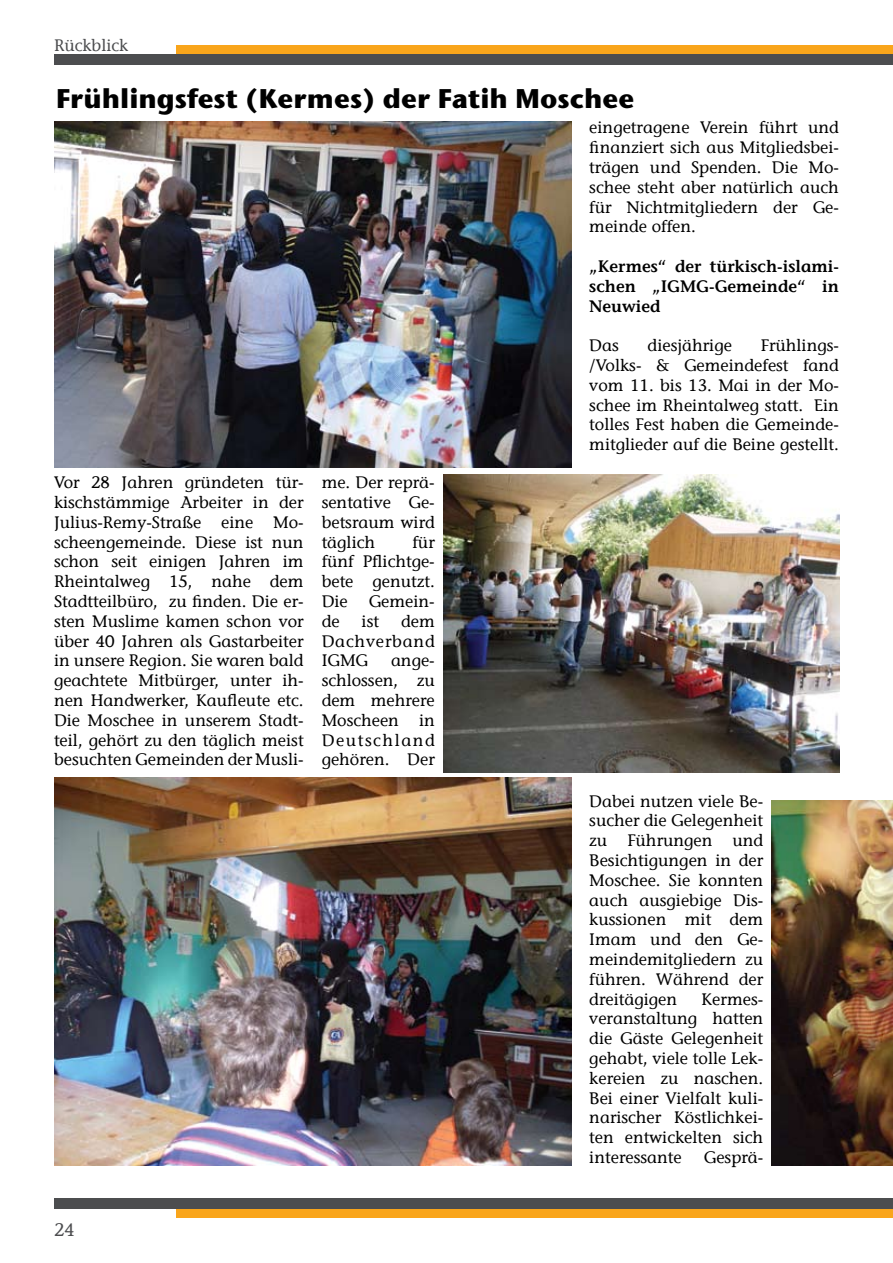
<style>
.page{position:relative;width:893px;height:1263px;background:#fff}
.page>*{position:absolute;margin:0;border:0;box-sizing:border-box;transform-origin:0 0}
.t1{font:700 27px "Stone Sans ITC Std";color:#000}
.t2{font:18px "Stone Informal";color:#4c4d4f}
.t3{font:16.5px/19.8px "Stone Informal";color:#000;text-align:justify}
.t4{font:600 16.5px/19.8px "Stone Informal";color:#000;text-align:justify}
.t5{font:16.5px "Stone Informal";color:#4c4d4f}
</style>
<div class="page">
<div style="left:54px;top:54px;width:839px;height:10px;background:#4c4d4f"></div>
<div style="left:176px;top:45px;width:717px;height:9px;background:#f9a51b"></div>
<div style="left:54px;top:1198px;width:839px;height:11px;background:#4c4d4f"></div>
<div style="left:176px;top:1209px;width:717px;height:9px;background:#f9a51b"></div>
<img style="left:772px;top:801px;width:121px;height:364px">
<img style="left:54px;top:777px;width:517px;height:388px">
<img style="left:54px;top:121px;width:517px;height:346px">
<img style="left:443px;top:474px;width:396px;height:298px">
<p class="t5" style="left:54px;top:35px;width:76px">Rückblick</p>
<h1 class="t1" style="left:56px;top:81px;width:580px">Frühlingsfest (Kermes) der Fatih Moschee</h1>
<p class="t3" style="left:54px;top:473px;width:251px">Vor 28 Jahren gründeten tür&shy;kischstämmige Arbeiter in der Julius-Remy-Straße eine Mo&shy;scheengemeinde. Diese ist nun schon seit einigen Jahren im Rheintalweg 15, nahe dem Stadtteilbüro, zu finden. Die er&shy;sten Muslime kamen schon vor über 40 Jahren als Gastarbeiter in unsere Region. Sie waren bald geachtete Mitbürger, unter ih&shy;nen Handwerker, Kaufleute etc.<br>Die Moschee in unserem Stadt&shy;teil, gehört zu den täglich meist besuchten Gemeinden der Musli-</p>
<p class="t3" style="left:322px;top:473px;width:115px">me. Der reprä&shy;sentative Ge&shy;betsraum wird täglich</p>
<p class="t3" style="left:322px;top:532px;width:115px;text-indent:91px">für fünf Pflichtge&shy;bete genutzt.<br>Die</p>
<p class="t3" style="left:369px;top:591px;width:68px">Gemein-</p>
<p class="t3" style="left:322px;top:611px;width:115px;text-indent:79px">dem Dachverband IGMG</p>
<p class="t3" style="left:322px;top:611px;width:19px">de</p>
<p class="t3" style="left:362px;top:611px;width:19px">ist</p>
<p class="t3" style="left:322px;top:651px;width:115px;text-indent:69px">ange&shy;schlossen, zu dem mehrere Moscheen in Deutschland gehören. Der</p>
<p class="t2" style="left:54px;top:1219px;width:22px">24</p>
<p class="t3" style="left:589px;top:118px;width:251px">eingetragene Verein führt und finanziert sich aus Mitgliedsbei&shy;trägen und Spenden. Die Mo&shy;schee steht aber natürlich auch für Nichtmitgliedern der Ge&shy;meinde offen.</p>
<p class="t4" style="left:589px;top:256px;width:251px">„Kermes“ der türkisch-islami&shy;schen „IGMG-Gemeinde“ in Neuwied</p>
<p class="t3" style="left:589px;top:336px;width:31px">Das</p>
<p class="t3" style="left:648px;top:336px;width:86px">diesjährige</p>
<p class="t3" style="left:589px;top:336px;width:251px;text-indent:171px">Frühlings-/Volks- &amp; Gemeindefest fand vom 11. bis 13. Mai in der Mo&shy;schee im Rheintalweg statt. Ein tolles Fest haben die Gemeinde&shy;mitglieder auf die Beine gestellt.</p>
<p class="t3" style="left:589px;top:791px;width:175px">Dabei nutzen viele Be&shy;sucher die Gelegenheit zu Führungen und Besichtigungen in der Moschee. Sie konnten auch ausgiebige Dis&shy;kussionen mit dem Imam und den Ge&shy;meindemitgliedern zu führen. Während der dreitägigen</p>
<p class="t3" style="left:589px;top:989px;width:175px;text-indent:112px">Kermes&shy;veranstaltung hatten die Gäste Gelegenheit gehabt, viele tolle Lec&shy;kereien zu naschen.<br>Bei einer Vielfalt kuli&shy;narischer Köstlichkei&shy;ten entwickelten sich interessante</p>
<p class="t3" style="left:704px;top:1147px;width:61px">Gesprä-</p>
</div>
